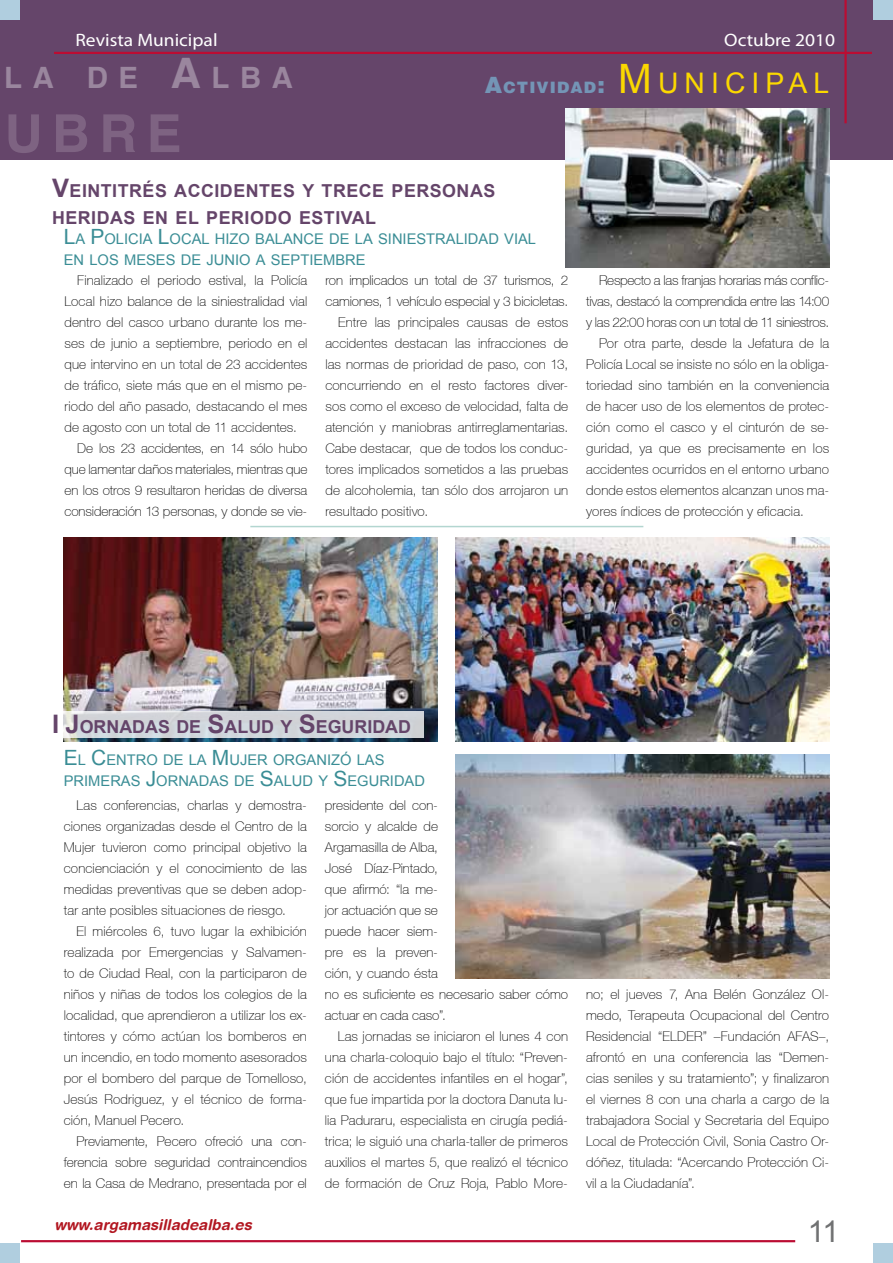
<style>
.page{position:relative;width:893px;height:1263px;background:#fff}
.page>*{position:absolute;margin:0;border:0;box-sizing:border-box;transform-origin:0 0}
.t1{font:700 52.5px "Helvetica";color:#7e6382}
.t2{font:30px "Arial";color:#707172}
.t3{font:700 29.4px "Helvetica";color:#9a869e}
.t4{font:18px "Myriad Pro";color:#fff;scale:1.08 1}
.t5{font:700 17.85px/27px "Arial";letter-spacing:.03em;color:#65456a}
.t6{font:700 17.85px "Arial";color:#65456a}
.t7{font:900 15.75px "Helvetica";letter-spacing:.07em;color:#7495b6}
.t8{font:italic 700 15px "Helvetica Rounded";color:#b21721}
.t9{font:14.7px/21px "Arial";color:#3a8d95}
.t10{font:100 13.5px/21px "Helvetica 35";letter-spacing:.005em;color:#000;text-align:justify}
.t11{font:100 13.5px "Helvetica 35";letter-spacing:-.02em;color:#000}
.s1{font-size:42px}
.s2{font-size:22.5px}
.s3{font-family:"Arial";font-weight:400;font-size:40.5px;color:#fbd800}
.s4{font-family:"Arial";font-weight:400;font-size:28.35px;color:#fbd800}
.s5{font-size:25.5px}
.s6{font-size:21px}
</style>
<div class="page">
<hr style="left:21px;top:1240px;width:774px;height:2px;background:#bb0c32">
<div style="left:873px;top:1243px;width:20px;height:20px;background:#b0cedf"></div>
<div style="left:0;top:1243px;width:20px;height:20px;background:#b0cedf"></div>
<div style="left:282px;top:0;width:611px;height:159px;background:#65456a"></div>
<div style="left:0;top:0;width:319px;height:159px;background:#65456a"></div>
<hr style="left:54px;top:52px;width:818px;height:2px;background:#bb0c32">
<div style="left:873px;top:0;width:20px;height:20px;background:#b0cedf"></div>
<div style="left:0;top:0;width:20px;height:20px;background:#b0cedf"></div>
<img style="left:565px;top:108px;width:264px;height:159px">
<hr style="left:844px;top:0;width:3px;height:123px;background:#bb0c32">
<img style="left:64px;top:537px;width:374px;height:204px">
<img style="left:455px;top:755px;width:374px;height:223px">
<img style="left:455px;top:537px;width:374px;height:204px">
<svg style="left:63px;top:711px;width:361px;height:26px;background:#d2d6db"></svg>
<hr style="left:250px;top:526px;width:393px;height:1px;background:#b3d6d0">
<h3 class="t4" style="left:75px;top:29px;width:133px">Revista Municipal</h3>
<h3 class="t4" style="left:724px;top:29px;width:104px">Octubre 2010</h3>
<h3 class="t3" style="left:4px;top:59px;width:289px">LA D E <span class="s1">A</span>LBA</h3>
<p class="t7" style="left:485px;top:77px;width:346px"><span class="s2">A</span>CTIVIDAD<span class="s2">:</span> <span class="s3">M</span> <span class="s4">UNICIPAL</span></p>
<h1 class="t1" style="left:5px;top:102px;width:178px">UBRE</h1>
<h3 class="t5" style="left:52px;top:178px;width:445px"><span class="s5">V</span>EINTITRÉS ACCIDENTES Y TRECE PERSONAS<br>HERIDAS EN EL PERIODO ESTIVAL</h3>
<p class="t9" style="left:64px;top:229px;width:474px"><span class="s6">L</span>A <span class="s6">P</span>OLICIA <span class="s6">L</span>OCAL HIZO BALANCE DE LA SINIESTRALIDAD VIAL<br>EN LOS MESES DE JUNIO A SEPTIEMBRE</p>
<p class="t10" style="left:77px;top:270px;width:232px">Finalizado el periodo estival, la Policía</p>
<p class="t10" style="left:65px;top:291px;width:244px">Local hizo balance de la siniestralidad vial</p>
<p class="t10" style="left:65px;top:312px;width:244px">dentro del casco urbano durante los me-</p>
<p class="t10" style="left:65px;top:333px;width:244px">ses de junio a septiembre, periodo en el</p>
<p class="t10" style="left:65px;top:354px;width:244px">que intervino en un total de 23 accidentes</p>
<p class="t10" style="left:65px;top:375px;width:244px">de tráfico, siete más que en el mismo pe-</p>
<p class="t10" style="left:65px;top:396px;width:244px">riodo del año pasado, destacando el mes</p>
<p class="t10" style="left:65px;top:417px;width:234px">de agosto con un total de 11 accidentes.</p>
<p class="t10" style="left:77px;top:438px;width:232px">De los 23 accidentes, en 14 sólo hubo</p>
<p class="t10" style="left:65px;top:459px;width:244px">que lamentar daños materiales, mientras que</p>
<p class="t10" style="left:65px;top:480px;width:244px">en los otros 9 resultaron heridas de diversa</p>
<p class="t10" style="left:65px;top:501px;width:244px">consideración 13 personas, y donde se vie-</p>
<p class="t10" style="left:325px;top:270px;width:244px">ron implicados un total de 37 turismos, 2</p>
<p class="t10" style="left:325px;top:291px;width:244px">camiones, 1 vehículo especial y 3 bicicletas.</p>
<p class="t10" style="left:338px;top:312px;width:232px">Entre las principales causas de estos</p>
<p class="t10" style="left:325px;top:333px;width:244px">accidentes destacan las infracciones de</p>
<p class="t10" style="left:325px;top:354px;width:244px">las normas de prioridad de paso, con 13,</p>
<p class="t10" style="left:325px;top:375px;width:244px">concurriendo en el resto factores diver-</p>
<p class="t10" style="left:325px;top:396px;width:244px">sos como el exceso de velocidad, falta de</p>
<p class="t10" style="left:325px;top:417px;width:244px">atención y maniobras antirreglamentarias.</p>
<p class="t10" style="left:325px;top:438px;width:244px">Cabe destacar, que de todos los conduc-</p>
<p class="t10" style="left:325px;top:459px;width:244px">tores implicados sometidos a las pruebas</p>
<p class="t10" style="left:325px;top:480px;width:244px">de alcoholemia, tan sólo dos arrojaron un</p>
<p class="t10" style="left:325px;top:501px;width:104px">resultado positivo.</p>
<p class="t11" style="left:599px;top:273px;width:232px">Respecto a las franjas horarias más conflic-</p>
<p class="t11" style="left:586px;top:294px;width:244px">tivas, destacó la comprendida entre las 14:00</p>
<p class="t11" style="left:586px;top:315px;width:244px">y las 22:00 horas con un total de 11 siniestros.</p>
<p class="t10" style="left:599px;top:333px;width:232px">Por otra parte, desde la Jefatura de la</p>
<p class="t10" style="left:586px;top:354px;width:244px">Policía Local se insiste no sólo en la obliga-</p>
<p class="t10" style="left:586px;top:375px;width:244px">toriedad sino también en la conveniencia</p>
<p class="t10" style="left:586px;top:396px;width:244px">de hacer uso de los elementos de protec-</p>
<p class="t10" style="left:586px;top:417px;width:244px">ción como el casco y el cinturón de se-</p>
<p class="t10" style="left:586px;top:438px;width:244px">guridad, ya que es precisamente en los</p>
<p class="t10" style="left:586px;top:459px;width:244px">accidentes ocurridos en el entorno urbano</p>
<p class="t10" style="left:586px;top:480px;width:244px">donde estos elementos alcanzan unos ma-</p>
<p class="t10" style="left:586px;top:501px;width:219px">yores índices de protección y eficacia.</p>
<h3 class="t6" style="left:52px;top:715px;width:360px"><span class="s5">I J</span>ORNADAS DE <span class="s5">S</span>ALUD Y <span class="s5">S</span>EGURIDAD</h3>
<p class="t9" style="left:64px;top:750px;width:363px"><span class="s6">E</span>L <span class="s6">C</span>ENTRO DE LA <span class="s6">M</span> UJER ORGANIZÓ LAS<br>PRIMERAS <span class="s6">J</span>ORNADAS DE <span class="s6">S</span>ALUD Y <span class="s6">S</span>EGURIDAD</p>
<p class="t10" style="left:64px;top:795px;width:245px;text-indent:13px">Las conferencias, charlas y demostra&shy;ciones organizadas desde el Centro de la Mujer tuvieron como principal objetivo la concienciación y el conocimiento de las medidas preventivas que se deben adop&shy;tar ante posibles situaciones de riesgo.</p>
<p class="t10" style="left:64px;top:921px;width:245px;text-indent:13px">El miércoles 6, tuvo lugar la exhibición realizada por Emergencias y Salvamen&shy;to de Ciudad Real, con la participaron de niños y niñas de todos los colegios de la localidad, que aprendieron a utilizar los ex&shy;tintores y cómo actúan los bomberos en un incendio, en todo momento asesorados por el bombero del parque de Tomelloso, Jesús Rodriguez, y el técnico de forma&shy;ción, Manuel Pecero.</p>
<p class="t10" style="left:64px;top:1131px;width:245px;text-indent:13px">Previamente, Pecero ofreció una con&shy;ferencia sobre seguridad contraincendios en la Casa de Medrano, presentada por el</p>
<p class="t10" style="left:325px;top:795px;width:245px;text-align:left">presidente del con-<br>sorcio y alcalde de<br>Argamasilla de Alba,<br>José Díaz-Pintado,<br>que afirmó: “la me-<br>jor actuación que se<br>puede hacer siem-<br>pre es la preven-<br>ción, y cuando ésta<br>no es suficiente es necesario saber cómo actuar en cada caso”.</p>
<p class="t10" style="left:325px;top:1026px;width:245px;text-indent:13px">Las jornadas se iniciaron el lunes 4 con una charla-coloquio bajo el título: “Preven&shy;ción de accidentes infantiles en el hogar”, que fue impartida por la doctora Danuta Iu&shy;lia Paduraru, especialista en cirugía pediá&shy;trica; le siguió una charla-taller de primeros auxilios el martes 5, que realizó el técnico de formación de Cruz Roja, Pablo More-</p>
<p class="t8" style="left:55px;top:1215px;width:199px">www.argamasilladealba.es</p>
<p class="t10" style="left:586px;top:984px;width:245px">no; el jueves 7, Ana Belén González Ol&shy;medo, Terapeuta Ocupacional del Centro Residencial “ELDER” –Fundación AFAS–, afrontó en una conferencia las “Demen&shy;cias seniles y su tratamiento”; y finalizaron el viernes 8 con una charla a cargo de la trabajadora Social y Secretaria del Equipo Local de Protección Civil, Sonia Castro Or&shy;dóñez, titulada: “Acercando Protección Ci&shy;vil a la Ciudadanía”.</p>
<h2 class="t2" style="left:808px;top:1212px;width:33px">11</h2>
</div>
